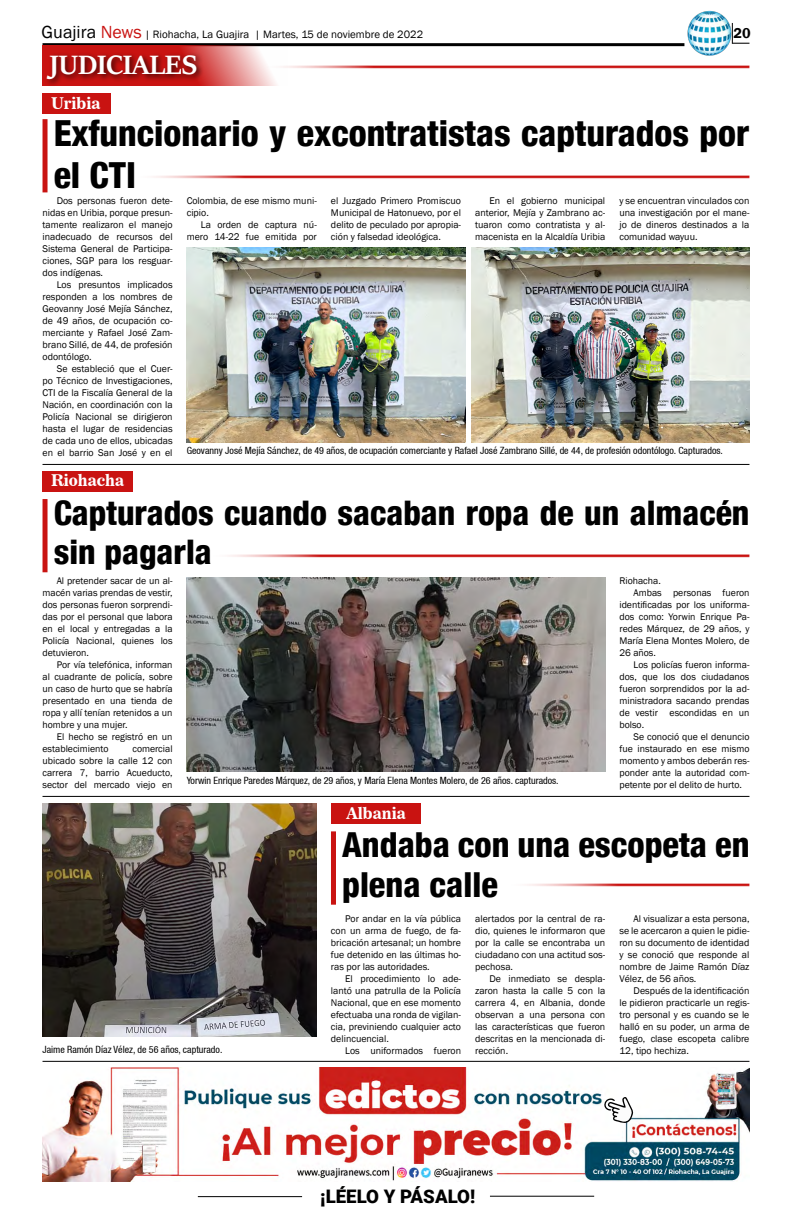
<style>
.page{position:relative;width:792px;height:1224px;background:#fff}
.page>*{position:absolute;margin:0;border:0;box-sizing:border-box;transform-origin:0 0}
.t1{font:800 condensed 35.9px/41.7px "Helvetica 87";color:#000}
.t2{font:800 condensed 34.5px/40px "Helvetica 87";color:#000}
.t3{font:800 condensed 33.9px/39.3px "Helvetica 87";color:#000}
.t4{font:30px "Sitka Text";color:#fff}
.t5{font:900 18.7px "Roboto";color:#000}
.t6{font:16px "News 706 BT Bold C";color:#fff}
.t7{font:600 14.7px "Franklin Gothic";color:#000}
.t8{font:11px "Franklin Gothic";color:#000}
.t9{font:10px/12px "Franklin Gothic";color:#000;text-align:justify}
.t10{font:condensed 10px "Helvetica 57";color:#000}
.t11{font:9.9px/12px "Franklin Gothic";color:#000;text-align:justify}
.s1{font-size:18px}
.s2{font-size:18px;color:#c91311}
</style>
<div class="page">
<hr style="left:198px;top:1196px;width:104px;height:1px;background:#000">
<hr style="left:490px;top:1196px;width:104px;height:1px;background:#000">
<hr style="left:43px;top:43px;width:641px;height:3px;background:#000">
<img style="left:687px;top:10px;width:45px;height:46px">
<svg style="left:732px;top:23px;width:17px;height:21px"></svg>
<svg style="left:43px;top:45px;width:245px;height:41px"></svg>
<div style="left:44px;top:52px;width:160px;height:35px;background:#000;opacity:.75"></div>
<hr style="left:260px;top:66px;width:489px;height:3px;background:#c91311">
<hr style="left:504px;top:884px;width:245px;height:3px;background:#c91311">
<hr style="left:207px;top:554px;width:542px;height:3px;background:#c91311">
<hr style="left:132px;top:176px;width:617px;height:3px;background:#c91311">
<hr style="left:43px;top:464px;width:706px;height:1px;background:#000">
<hr style="left:43px;top:796px;width:706px;height:1px;background:#000">
<div style="left:43px;top:119px;width:5px;height:73px;background:#c91311"></div>
<div style="left:43px;top:499px;width:5px;height:73px;background:#c91311"></div>
<div style="left:43px;top:93px;width:68px;height:21px;background:#c91311"></div>
<div style="left:43px;top:471px;width:90px;height:20px;background:#c91311"></div>
<img style="left:187px;top:248px;width:278px;height:194px">
<img style="left:471px;top:248px;width:278px;height:194px">
<img style="left:187px;top:577px;width:418px;height:194px">
<img style="left:43px;top:1068px;width:706px;height:113px">
<svg style="left:604px;top:1097px;width:30px;height:28px"></svg>
<hr style="left:43px;top:1061px;width:706px;height:1px;background:#000">
<div style="left:331px;top:831px;width:5px;height:74px;background:#c91311"></div>
<div style="left:331px;top:803px;width:89px;height:21px;background:#c91311"></div>
<img style="left:43px;top:803px;width:274px;height:233px">
<p class="t8" style="left:42px;top:28px;width:383px"><span class="s1">Guajira</span> <span class="s2">News</span> | Riohacha, La Guajira | Martes, 15 de noviembre de 2022</p>
<h3 class="t7" style="left:733px;top:24px;width:19px">20</h3>
<h3 class="t4" style="left:49px;top:43px;width:149px">JUDICIALES</h3>
<h3 class="t6" style="left:51px;top:93px;width:51px">Uribia</h3>
<h1 class="t1" style="left:54px;top:112px;width:697px">Exfuncionario y excontratistas capturados por el CTI</h1>
<p class="t9" style="left:43px;top:195px;width:132px;text-indent:14px">Dos personas fueron dete&shy;nidas en Uribia, porque presun&shy;tamente realizaron el manejo inadecuado de recursos del Sistema General de Participa&shy;ciones, SGP para los resguar&shy;dos indígenas.</p>
<p class="t9" style="left:43px;top:279px;width:132px;text-indent:14px">Los presuntos implicados responden a los nombres de Geovanny José Mejía Sánchez, de 49 años, de ocupación co&shy;merciante y Rafael José Zam&shy;brano Sillé, de 44, de profesión odontólogo.</p>
<p class="t9" style="left:43px;top:363px;width:132px;text-indent:14px">Se estableció que el Cuer&shy;po Técnico de Investigaciones, CTI de la Fiscalía General de la Nación, en coordinación con la Policía Nacional se dirigieron hasta el lugar de residencias de cada uno de ellos, ubicadas en el barrio San José y en el</p>
<h3 class="t6" style="left:51px;top:471px;width:75px">Riohacha</h3>
<p class="t9" style="left:187px;top:195px;width:132px">Colombia, de ese mismo muni&shy;cipio.</p>
<p class="t9" style="left:187px;top:219px;width:132px;text-align:right">La orden de captura nú&shy;mero 14-22 fue emitida por</p>
<p class="t9" style="left:331px;top:195px;width:132px">el Juzgado Primero Promiscuo Municipal de Hatonuevo, por el delito de peculado por apropia&shy;ción y falsedad ideológica.</p>
<p class="t9" style="left:475px;top:195px;width:132px;text-indent:14px">En el gobierno municipal anterior, Mejía y Zambrano ac&shy;tuaron como contratista y al&shy;macenista en la Alcaldía Uribia</p>
<p class="t9" style="left:619px;top:195px;width:132px">y se encuentran vinculados con una investigación por el mane&shy;jo de dineros destinados a la comunidad wayuu.</p>
<p class="t10" style="left:187px;top:444px;width:538px">Geovanny José Mejía Sánchez, de 49 años, de ocupación comerciante y Rafael José Zambrano Sillé, de 44, de profesión odontólogo. Capturados.</p>
<h3 class="t3" style="left:54px;top:492px;width:697px">Capturados cuando sacaban ropa de un almacén sin pagarla</h3>
<p class="t11" style="left:43px;top:575px;width:132px;text-indent:14px">Al pretender sacar de un al&shy;macén varias prendas de vestir, dos personas fueron sorprendi&shy;das por el personal que labora en el local y entregadas a la Policía Nacional, quienes los detuvieron.</p>
<p class="t11" style="left:43px;top:659px;width:132px;text-indent:14px">Por vía telefónica, informan al cuadrante de policía, sobre un caso de hurto que se habría presentado en una tienda de ropa y allí tenían retenidos a un hombre y una mujer.</p>
<p class="t11" style="left:43px;top:731px;width:132px;text-indent:14px">El hecho se registró en un establecimiento</p>
<p class="t11" style="left:43px;top:743px;width:132px;text-indent:90px">comercial ubicado sobre la calle 12 con carrera 7, barrio Acueducto, sector del mercado viejo en</p>
<p class="t10" style="left:187px;top:775px;width:373px">Yorwin Enrique Paredes Márquez, de 29 años, y María Elena Montes Molero, de 26 años. capturados.</p>
<h3 class="t6" style="left:346px;top:803px;width:61px">Albania</h3>
<p class="t11" style="left:619px;top:575px;width:43px">Riohacha.</p>
<p class="t11" style="left:634px;top:587px;width:117px">Ambas personas fueron</p>
<p class="t11" style="left:619px;top:599px;width:132px">identificadas por los uniforma-</p>
<p class="t11" style="left:619px;top:611px;width:132px">dos como: Yorwin Enrique Pa-</p>
<p class="t11" style="left:619px;top:623px;width:132px">redes Márquez, de 29 años, y</p>
<p class="t11" style="left:619px;top:635px;width:132px">María Elena Montes Molero, de</p>
<p class="t11" style="left:619px;top:647px;width:38px">26 años.</p>
<p class="t11" style="left:634px;top:659px;width:117px">Los policías fueron informa-</p>
<p class="t11" style="left:619px;top:671px;width:132px">dos, que los dos ciudadanos</p>
<p class="t11" style="left:619px;top:683px;width:132px">fueron sorprendidos por la ad-</p>
<p class="t11" style="left:619px;top:695px;width:132px">ministradora sacando prendas</p>
<p class="t11" style="left:619px;top:707px;width:132px">de vestir escondidas en un</p>
<p class="t11" style="left:619px;top:719px;width:26px">bolso.</p>
<p class="t11" style="left:634px;top:731px;width:117px">Se conoció que el denuncio</p>
<p class="t11" style="left:619px;top:743px;width:132px">fue instaurado en ese mismo</p>
<p class="t11" style="left:619px;top:755px;width:132px">momento y ambos deberán res-</p>
<p class="t11" style="left:619px;top:767px;width:132px">ponder ante la autoridad com-</p>
<p class="t11" style="left:619px;top:779px;width:124px">petente por el delito de hurto.</p>
<p class="t10" style="left:43px;top:1043px;width:181px">Jaime Ramón Díaz Vélez, de 56 años, capturado.</p>
<h2 class="t2" style="left:342px;top:824px;width:409px">Andaba con una escopeta en plena calle</h2>
<p class="t9" style="left:331px;top:913px;width:132px;text-indent:14px">Por andar en la vía pública con un arma de fuego, de fa&shy;bricación artesanal; un hombre fue detenido en las últimas ho&shy;ras por las autoridades.</p>
<p class="t9" style="left:331px;top:973px;width:132px;text-indent:14px">El procedimiento lo ade&shy;lantó una patrulla de la Policía Nacional, que en ese momento efectuaba una ronda de vigilan&shy;cia, previniendo cualquier acto delincuencial.</p>
<p class="t9" style="left:345px;top:1045px;width:117px">Los uniformados fueron</p>
<p class="t9" style="left:475px;top:913px;width:132px">alertados por la central de ra&shy;dio, quienes le informaron que por la calle se encontraba un ciudadano con una actitud sos&shy;pechosa.</p>
<p class="t9" style="left:475px;top:973px;width:132px;text-indent:14px">De inmediato se despla&shy;zaron hasta la calle 5 con la carrera 4, en Albania, donde observan a una persona con las características que fueron descritas en la mencionada di&shy;rección.</p>
<p class="t9" style="left:619px;top:913px;width:132px;text-indent:14px">Al visualizar a esta persona, se le acercaron a quien le pidie&shy;ron su documento de identidad y se conoció que responde al nombre de Jaime Ramón Díaz Vélez, de 56 años.</p>
<p class="t9" style="left:619px;top:985px;width:132px;text-indent:14px">Después de la identificación le pidieron practicarle un regis&shy;tro personal y es cuando se le halló en su poder, un arma de fuego, clase escopeta calibre 12, tipo hechiza.</p>
<h3 class="t5" style="left:320px;top:1184px;width:157px">¡LÉELO Y PÁSALO!</h3>
</div>
